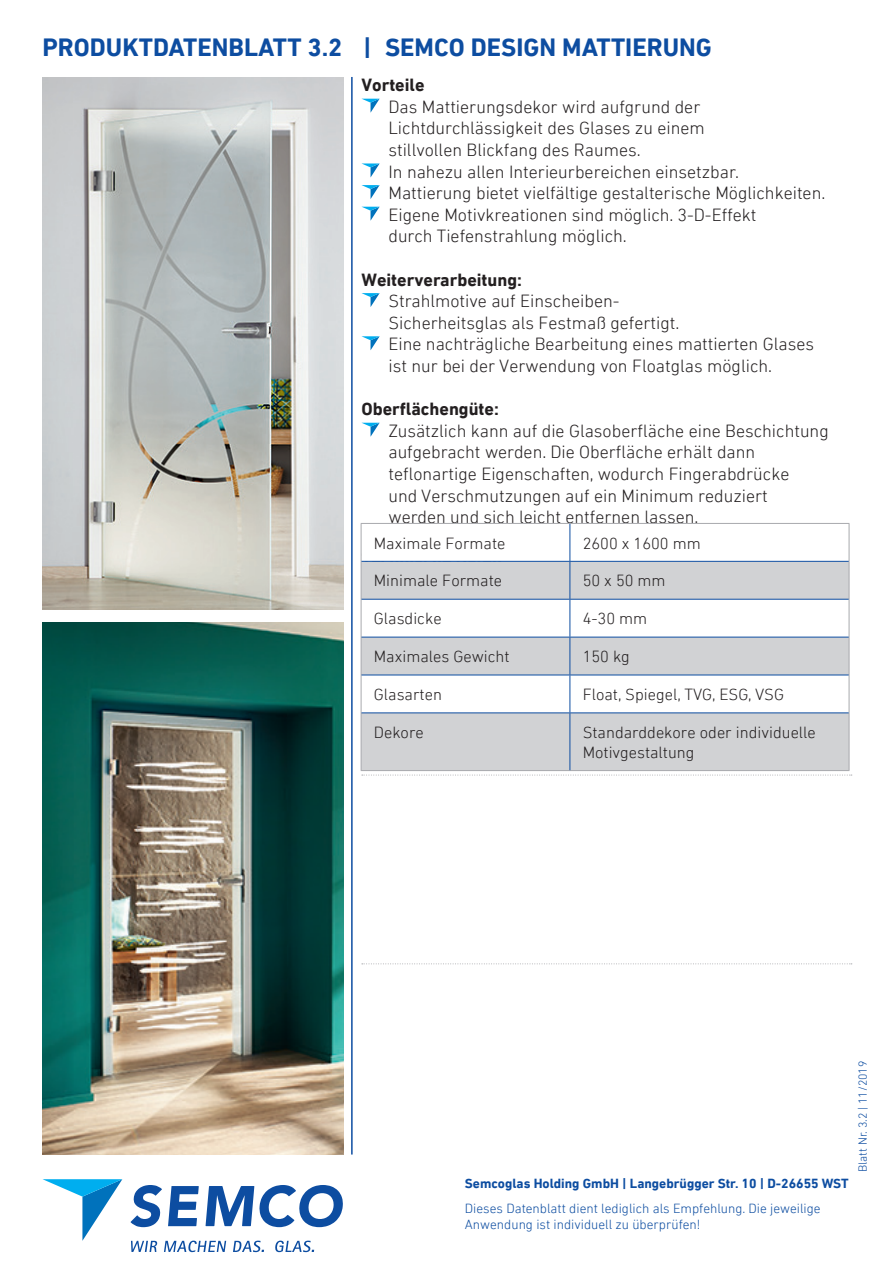
<style>
.page{position:relative;width:893px;height:1263px;background:#fff}
.page>*{position:absolute;margin:0;border:0;box-sizing:border-box;transform-origin:0 0}
.t1{font:700 25.5px "DIN Next LT Pro";color:#0d4da1}
.Fließtext{font:300 18px/21.6px "DIN Next LT Pro";color:#231f20}
.t2{font:700 18px "DIN Next LT Pro";color:#231f20}
.t3{font:300 16.5px/19.8px "DIN Next LT Pro";color:#231f20}
.t4{font:300 13.5px/16.2px "DIN Next LT Pro";color:#0d4da1}
.t5{font:700 13.5px "DIN Next LT Pro";color:#0d4da1}
.t6{font:300 12px "DIN Next LT Pro";color:#0d4da1}
</style>
<div class="page">
<svg style="left:362px;top:99px;width:18px;height:14px"></svg>
<svg style="left:361px;top:163px;width:19px;height:14px"></svg>
<svg style="left:361px;top:185px;width:19px;height:14px"></svg>
<svg style="left:362px;top:207px;width:18px;height:14px"></svg>
<svg style="left:361px;top:293px;width:19px;height:14px"></svg>
<svg style="left:361px;top:336px;width:19px;height:14px"></svg>
<svg style="left:362px;top:423px;width:18px;height:14px"></svg>
<svg style="left:43px;top:1179px;width:79px;height:62px"></svg>
<svg style="left:131px;top:1185px;width:31px;height:42px"></svg>
<svg style="left:168px;top:1186px;width:31px;height:40px"></svg>
<svg style="left:206px;top:1185px;width:137px;height:42px"></svg>
<svg style="left:131px;top:1241px;width:26px;height:11px"></svg>
<svg style="left:164px;top:1240px;width:62px;height:12px"></svg>
<svg style="left:233px;top:1240px;width:31px;height:12px"></svg>
<svg style="left:275px;top:1240px;width:39px;height:12px"></svg>
<hr style="left:351px;top:77px;width:2px;height:1077px;background:#0d4da1">
<svg style="left:362px;top:963px;width:490px;height:1px"></svg>
<svg style="left:362px;top:775px;width:490px;height:1px"></svg>
<img style="left:43px;top:623px;width:300px;height:531px">
<img style="left:43px;top:78px;width:300px;height:531px">
<svg style="left:362px;top:524px;width:487px;height:37px"></svg>
<svg style="left:362px;top:562px;width:487px;height:208px;fill:#d1d2d4"></svg>
<hr style="left:361px;top:523px;width:209px;height:1px;background:#a8a9ad">
<hr style="left:361px;top:524px;width:1px;height:37px;background:#a8a9ad">
<hr style="left:570px;top:523px;width:279px;height:1px;background:#a8a9ad">
<hr style="left:849px;top:524px;width:1px;height:37px;background:#a8a9ad">
<hr style="left:361px;top:561px;width:1px;height:38px;background:#a8a9ad">
<hr style="left:849px;top:561px;width:1px;height:38px;background:#a8a9ad">
<hr style="left:361px;top:599px;width:1px;height:38px;background:#a8a9ad">
<hr style="left:849px;top:599px;width:1px;height:38px;background:#a8a9ad">
<hr style="left:361px;top:637px;width:1px;height:38px;background:#a8a9ad">
<hr style="left:849px;top:637px;width:1px;height:38px;background:#a8a9ad">
<hr style="left:361px;top:675px;width:1px;height:38px;background:#a8a9ad">
<hr style="left:849px;top:675px;width:1px;height:38px;background:#a8a9ad">
<hr style="left:361px;top:713px;width:1px;height:57px;background:#a8a9ad">
<hr style="left:849px;top:713px;width:1px;height:57px;background:#a8a9ad">
<hr style="left:361px;top:770px;width:209px;height:1px;background:#a8a9ad">
<hr style="left:570px;top:770px;width:279px;height:1px;background:#a8a9ad">
<hr style="left:570px;top:524px;width:1px;height:37px;background:#0d4da1">
<hr style="left:361px;top:561px;width:209px;height:1px;background:#0d4da1">
<hr style="left:570px;top:561px;width:279px;height:1px;background:#0d4da1">
<hr style="left:570px;top:562px;width:1px;height:37px;background:#0d4da1">
<hr style="left:361px;top:599px;width:209px;height:1px;background:#0d4da1">
<hr style="left:570px;top:599px;width:279px;height:1px;background:#0d4da1">
<hr style="left:570px;top:600px;width:1px;height:37px;background:#0d4da1">
<hr style="left:361px;top:637px;width:209px;height:1px;background:#0d4da1">
<hr style="left:570px;top:637px;width:279px;height:1px;background:#0d4da1">
<hr style="left:570px;top:637px;width:1px;height:38px;background:#0d4da1">
<hr style="left:361px;top:675px;width:209px;height:1px;background:#0d4da1">
<hr style="left:570px;top:675px;width:279px;height:1px;background:#0d4da1">
<hr style="left:570px;top:675px;width:1px;height:37px;background:#0d4da1">
<hr style="left:361px;top:712px;width:209px;height:1px;background:#0d4da1">
<hr style="left:570px;top:712px;width:279px;height:1px;background:#0d4da1">
<hr style="left:570px;top:713px;width:1px;height:57px;background:#0d4da1">
<p class="t1" style="left:43px;top:32px;width:671px">PRODUKTDATENBLATT 3.2 | SEMCO DESIGN MATTIERUNG</p>
<p class="t2" style="left:361px;top:74px;width:65px">Vorteile</p>
<p class="Fließtext" style="left:388px;top:96px;width:318px">Das Mattierungsdekor wird aufgrund der<br>Lichtdurchlässigkeit des Glases zu einem stillvollen Blickfang des Raumes.</p>
<p class="Fließtext" style="left:388px;top:160px;width:352px">In nahezu allen Interieurbereichen einsetzbar.</p>
<p class="Fließtext" style="left:388px;top:182px;width:438px">Mattierung bietet vielfältige gestalterische Möglichkeiten.</p>
<p class="Fließtext" style="left:388px;top:204px;width:369px">Eigene Motivkreationen sind möglich. 3-D-Effekt durch Tiefenstrahlung möglich.</p>
<p class="t2" style="left:361px;top:269px;width:162px">Weiterverarbeitung:</p>
<p class="Fließtext" style="left:388px;top:290px;width:293px">Strahlmotive auf Einscheiben-<br>Sicherheitsglas als Festmaß gefertigt.</p>
<p class="Fließtext" style="left:388px;top:333px;width:427px">Eine nachträgliche Bearbeitung eines mattierten Glases ist nur bei der Verwendung von Floatglas möglich.</p>
<p class="t2" style="left:361px;top:398px;width:139px">Oberflächengüte:</p>
<p class="Fließtext" style="left:388px;top:420px;width:442px">Zusätzlich kann auf die Glasoberfläche eine Beschichtung aufgebracht werden. Die Oberfläche erhält dann teflonartige Eigenschaften, wodurch Fingerabdrücke<br>und Verschmutzungen auf ein Minimum reduziert werden und sich leicht entfernen lassen.</p>
<p class="t3" style="left:374px;top:533px;width:133px">Maximale Formate</p>
<p class="t3" style="left:583px;top:533px;width:120px">2600 x 1600 mm</p>
<p class="t3" style="left:374px;top:571px;width:130px">Minimale Formate</p>
<p class="t3" style="left:583px;top:571px;width:84px">50 x 50 mm</p>
<p class="t3" style="left:374px;top:609px;width:69px">Glasdicke</p>
<p class="t3" style="left:583px;top:609px;width:66px">4-30 mm</p>
<p class="t3" style="left:374px;top:646px;width:137px">Maximales Gewicht</p>
<p class="t3" style="left:583px;top:646px;width:49px">150 kg</p>
<p class="t3" style="left:374px;top:684px;width:70px">Glasarten</p>
<p class="t3" style="left:583px;top:684px;width:203px">Float, Spiegel, TVG, ESG, VSG</p>
<p class="t3" style="left:374px;top:722px;width:51px">Dekore</p>
<p class="t3" style="left:583px;top:722px;width:235px">Standarddekore oder individuelle<br>Motivgestaltung</p>
<p class="t5" style="left:465px;top:1175px;width:385px">Semcoglas Holding GmbH | Langebrügger Str. 10 | D-26655 WST</p>
<p class="t4" style="left:465px;top:1200px;width:357px">Dieses Datenblatt dient lediglich als Empfehlung. Die jeweilige<br>Anwendung ist individuell zu überprüfen!</p>
<p class="t6" style="left:856px;top:1172px;width:113px;rotate:-90deg">Blatt Nr. 3.2 | 11/2019</p>
</div>
